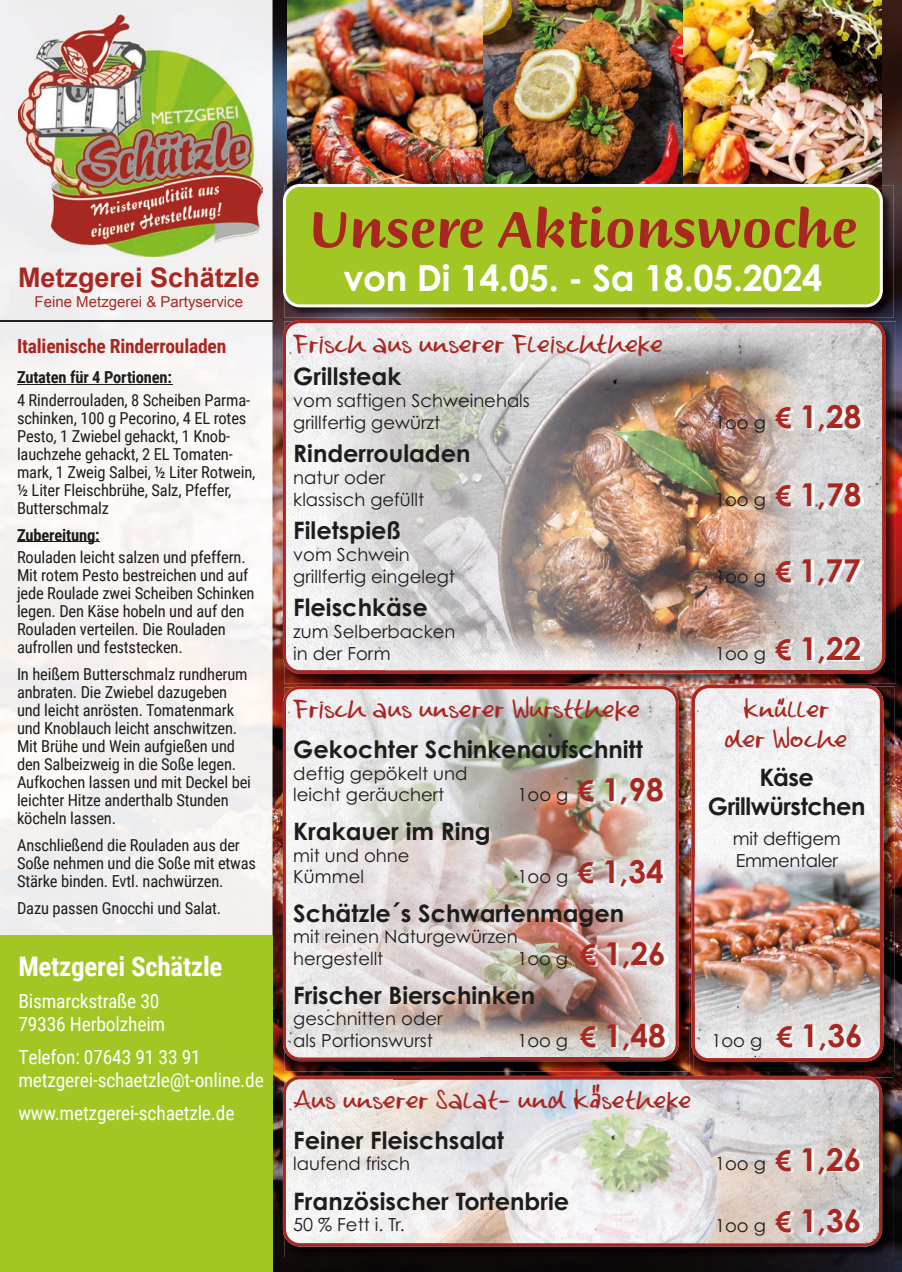
<style>
.page{position:relative;width:902px;height:1272px;background:#fff}
.page>*{position:absolute;margin:0;border:0;box-sizing:border-box;transform-origin:0 0}
.t1{font:700 54px "Briem Script Std";color:#a82821}
.t2{font:700 36px "Century Gothic Pro";letter-spacing:-.01em;color:#fff}
.t3{font:700 27px "Arial";color:#a82821}
.t4{font:700 27px "Roboto Condensed";letter-spacing:-.01em;color:#fff}
.t5{font:700 24px "Century Gothic Pro";color:#1d1d1b}
.t6{font:700 24px/28.8px "Century Gothic Pro";letter-spacing:-.02em;color:#1d1d1b;text-align:center}
.t7{font:19.5px/23.4px "Roboto Condensed";letter-spacing:-.01em;color:#fff}
.t8{font:19.5px/30px "Dennis";color:#a82821;text-align:center}
.t9{font:700 19.5px "Roboto Condensed";letter-spacing:-.01em;color:#a82821}
.t10{font:18px/21.6px "Century Gothic Pro";color:#1d1d1b}
.t11{font:18px/21.6px "Century Gothic Pro";letter-spacing:-.02em;color:#1d1d1b}
.t12{font:16.5px/18px "Roboto Condensed";letter-spacing:-.01em;color:#1d1d1b}
.t13{font:700 16.5px "Roboto Condensed";letter-spacing:-.01em;color:#1d1d1b}
.t14{font:15px "Arial";color:#a82821}
.s1{font-weight:700;font-size:28.5px;color:#a82821}
.s2{font-weight:700;font-size:31.5px;color:#a82821}
</style>
<div class="page">
<img style="left:272px;top:0;width:629px;height:1271px">
<img style="left:0;top:52px;width:45px;height:883px">
<div style="left:227px;top:52px;width:45px;height:883px;background:#f7f4f3"></div>
<img style="left:45px;top:256px;width:182px;height:679px">
<img style="left:18px;top:14px;width:244px;height:242px">
<hr style="left:0;top:321px;width:272px;height:1px;background:#1d1d1b">
<div style="left:0;top:935px;width:272px;height:336px;background:#a2c624"></div>
<img style="left:287px;top:0;width:594px;height:184px">
<img style="left:284px;top:185px;width:609px;height:133px">
<div style="left:283px;top:184px;width:599px;height:123px;background:#a2c624"></div>
<img style="left:845px;top:321px;width:50px;height:362px">
<img style="left:284px;top:673px;width:561px;height:10px">
<img style="left:283px;top:320px;width:602px;height:353px">
<img style="left:638px;top:687px;width:51px;height:384px">
<img style="left:284px;top:1060px;width:354px;height:11px">
<img style="left:283px;top:686px;width:395px;height:374px">
<img style="left:629px;top:710px;width:49px;height:351px">
<img style="left:289px;top:1060px;width:341px;height:1px">
<img style="left:286px;top:689px;width:389px;height:53px">
<img style="left:286px;top:741px;width:49px;height:319px">
<img style="left:334px;top:1037px;width:341px;height:23px">
<img style="left:693px;top:686px;width:201px;height:385px">
<img style="left:284px;top:1077px;width:608px;height:179px">
<img style="left:382px;top:1245px;width:100px;height:1px">
<img style="left:482px;top:1245px;width:100px;height:1px">
<img style="left:582px;top:1245px;width:100px;height:1px">
<img style="left:682px;top:1245px;width:100px;height:1px">
<img style="left:283px;top:1075px;width:589px;height:1px">
<svg style="left:283px;top:1076px;width:599px;height:169px"></svg>
<img style="left:778px;top:560px;width:85px;height:27px">
<img style="left:778px;top:483px;width:85px;height:27px">
<img style="left:778px;top:406px;width:85px;height:27px">
<img style="left:778px;top:637px;width:85px;height:27px">
<img style="left:583px;top:942px;width:84px;height:27px">
<img style="left:583px;top:1024px;width:85px;height:27px">
<img style="left:581px;top:860px;width:84px;height:27px">
<img style="left:581px;top:779px;width:84px;height:27px">
<img style="left:778px;top:1209px;width:84px;height:27px">
<img style="left:778px;top:1148px;width:84px;height:27px">
<img style="left:691px;top:684px;width:191px;height:377px">
<img style="left:779px;top:1024px;width:84px;height:28px">
<hr style="left:17px;top:384px;width:155px;height:1px;background:#1d1d1b">
<hr style="left:17px;top:541px;width:83px;height:1px;background:#1d1d1b">
<h3 class="t3" style="left:18px;top:259px;width:243px">Metzgerei Schätzle</h3>
<p class="t14" style="left:35px;top:292px;width:210px">Feine Metzgerei &amp; Partyservice</p>
<p class="t9" style="left:17px;top:332px;width:211px">Italienische Rinderrouladen</p>
<p class="t13" style="left:17px;top:366px;width:157px">Zutaten für 4 Portionen:</p>
<p class="t12" style="left:17px;top:390px;width:240px">4 Rinderrouladen, 8 Scheiben Parma&shy;schinken, 100 g Pecorino, 4 EL rotes<br>Pesto, 1 Zwiebel gehackt, 1 Knob&shy;lauchzehe gehackt, 2 EL Tomaten&shy;mark, 1 Zweig Salbei, ½ Liter Rotwein, ½ Liter Fleischbrühe, Salz, Pfeffer,<br>Butterschmalz</p>
<p class="t13" style="left:17px;top:523px;width:84px">Zubereitung:</p>
<p class="t12" style="left:17px;top:547px;width:239px">Rouladen leicht salzen und pfeffern.<br>Mit rotem Pesto bestreichen und auf jede Roulade zwei Scheiben Schinken legen. Den Käse hobeln und auf den Rouladen verteilen. Die Rouladen aufrollen und feststecken.</p>
<p class="t12" style="left:17px;top:664px;width:235px">In heißem Butterschmalz rundherum anbraten. Die Zwiebel dazugeben und leicht anrösten. Tomatenmark und Knoblauch leicht anschwitzen.<br>Mit Brühe und Wein aufgießen und den Salbeizweig in die Soße legen.<br>Aufkochen lassen und mit Deckel bei leichter Hitze anderthalb Stunden köcheln lassen.</p>
<p class="t12" style="left:17px;top:835px;width:240px">Anschließend die Rouladen aus der<br>Soße nehmen und die Soße mit etwas<br>Stärke binden. Evtl. nachwürzen.</p>
<p class="t12" style="left:17px;top:898px;width:206px">Dazu passen Gnocchi und Salat.</p>
<h3 class="t4" style="left:18px;top:947px;width:205px">Metzgerei Schätzle</h3>
<p class="t7" style="left:18px;top:988px;width:148px">Bismarckstraße 30<br>79336 Herbolzheim</p>
<p class="t7" style="left:18px;top:1044px;width:247px">Telefon: 07643 91 33 91 metzgerei-schaetzle@t-online.de</p>
<p class="t7" style="left:18px;top:1100px;width:217px">www.metzgerei-schaetzle.de</p>
<h1 class="t1" style="left:309px;top:199px;width:549px">Unsere Aktionswoche</h1>
<h2 class="t2" style="left:343px;top:256px;width:480px">von Di 14.05. - Sa 18.05.2024</h2>
<p class="t8" style="left:293px;top:330px;width:371px">Frisch aus unserer Fleischtheke</p>
<h3 class="t5" style="left:293px;top:361px;width:109px">Grillsteak</h3>
<p class="t10" style="left:293px;top:389px;width:238px">vom saftigen Schweinehals grillfertig gewürzt</p>
<p class="t10" style="left:715px;top:411px;width:148px">1oo g <span class="s1">€</span> <span class="s2">1,28</span></p>
<h3 class="t5" style="left:293px;top:438px;width:179px">Rinderrouladen</h3>
<p class="t10" style="left:293px;top:466px;width:132px">natur oder klassisch gefüllt</p>
<h3 class="t5" style="left:293px;top:515px;width:109px">Filetspieß</h3>
<p class="t10" style="left:293px;top:543px;width:163px">vom Schwein grillfertig eingelegt</p>
<h3 class="t5" style="left:293px;top:592px;width:136px">Fleischkäse</h3>
<p class="t10" style="left:293px;top:620px;width:164px">zum Selberbacken in der Form</p>
<p class="t8" style="left:293px;top:695px;width:348px">Frisch aus unserer Wursttheke</p>
<h3 class="t5" style="left:293px;top:734px;width:351px">Gekochter Schinkenaufschnitt</h3>
<p class="t10" style="left:293px;top:762px;width:176px">deftig gepökelt und leicht geräuchert</p>
<p class="t10" style="left:517px;top:784px;width:148px">1oo g <span class="s1">€</span> <span class="s2">1,98</span></p>
<h3 class="t5" style="left:293px;top:816px;width:199px">Krakauer im Ring</h3>
<p class="t10" style="left:293px;top:844px;width:118px">mit und ohne<br>Kümmel</p>
<p class="t10" style="left:517px;top:865px;width:148px">1oo g <span class="s1">€</span> <span class="s2">1,34</span></p>
<h3 class="t5" style="left:293px;top:898px;width:332px">Schätzle´s Schwartenmagen</h3>
<p class="t10" style="left:293px;top:925px;width:226px">mit reinen Naturgewürzen hergestellt</p>
<p class="t10" style="left:517px;top:947px;width:150px">1oo g <span class="s1">€</span> <span class="s2">1,26</span></p>
<h3 class="t5" style="left:293px;top:980px;width:243px">Frischer Bierschinken</h3>
<p class="t10" style="left:293px;top:1007px;width:151px">geschnitten oder als Portionswurst</p>
<p class="t10" style="left:517px;top:1029px;width:150px">1oo g <span class="s1">€</span> <span class="s2">1,48</span></p>
<p class="t8" style="left:293px;top:1086px;width:399px">Aus unserer Salat− und Käsetheke</p>
<p class="t10" style="left:715px;top:488px;width:148px">1oo g <span class="s1">€</span> <span class="s2">1,78</span></p>
<p class="t10" style="left:715px;top:565px;width:147px">1oo g <span class="s1">€</span> <span class="s2">1,77</span></p>
<p class="t10" style="left:715px;top:642px;width:148px">1oo g <span class="s1">€</span> <span class="s2">1,22</span></p>
<p class="t8" style="left:724px;top:695px;width:124px">Knüller der Woche</p>
<h3 class="t6" style="left:708px;top:762px;width:159px">Käse<br>Grillwürstchen</h3>
<p class="t11" style="left:732px;top:828px;width:109px">mit deftigem<br>Emmentaler</p>
<p class="t10" style="left:711px;top:1029px;width:153px">1oo g <span class="s1">€</span> <span class="s2">1,36</span></p>
<h3 class="t5" style="left:293px;top:1124px;width:212px">Feiner Fleischsalat</h3>
<p class="t10" style="left:293px;top:1152px;width:118px">laufend frisch</p>
<p class="t10" style="left:715px;top:1152px;width:148px">1oo g <span class="s1">€</span> <span class="s2">1,26</span></p>
<h3 class="t5" style="left:293px;top:1186px;width:277px">Französischer Tortenbrie</h3>
<p class="t10" style="left:293px;top:1213px;width:113px">50 % Fett i. Tr.</p>
<p class="t10" style="left:715px;top:1213px;width:148px">1oo g <span class="s1">€</span> <span class="s2">1,36</span></p>
</div>
